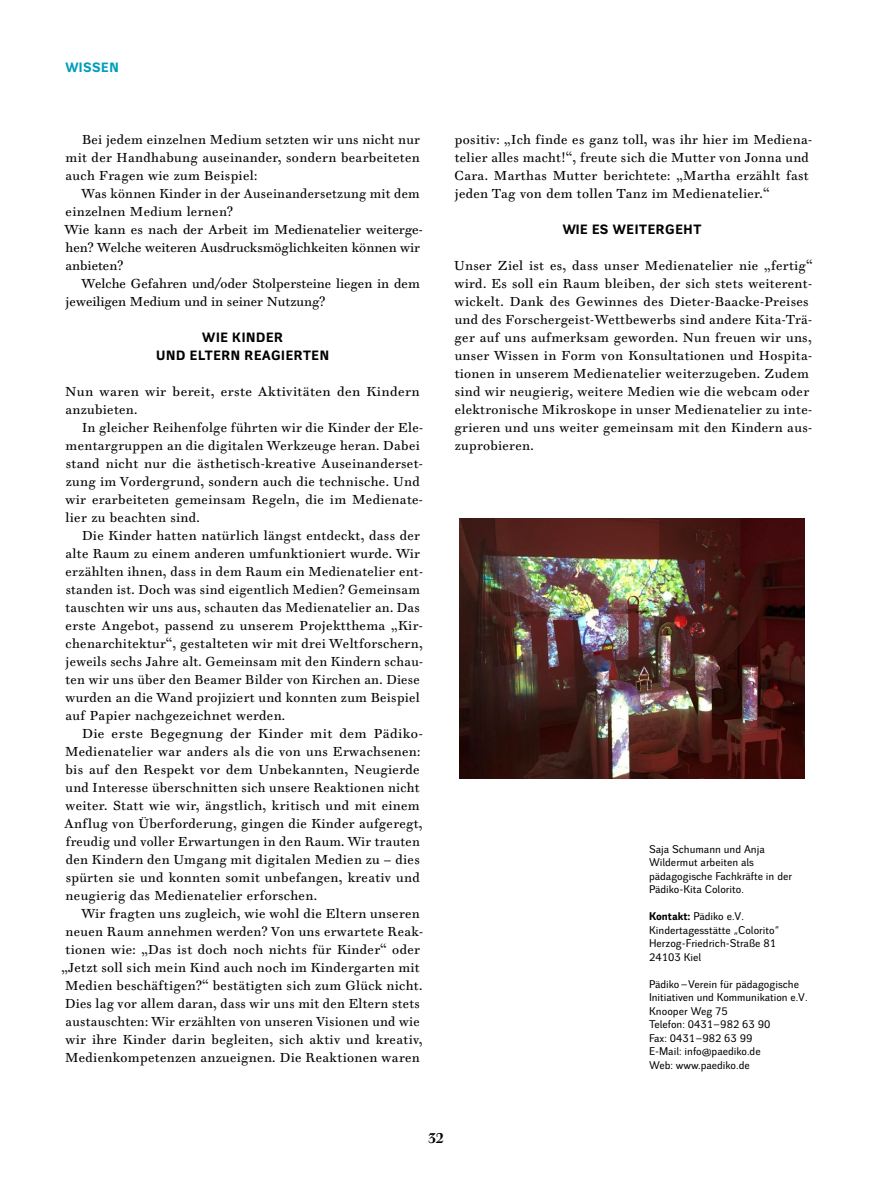
<style>
.page{position:relative;width:893px;height:1191px;background:#fff}
.page>*{position:absolute;margin:0;border:0;box-sizing:border-box;transform-origin:0 0}
.t1{font:700 13.5px "Walbaum 10 Pro";color:#000}
.t2{font:13.05px/18px "Walbaum 10 Pro";letter-spacing:.025em;color:#000}
.t3{font:13.05px/18px "Walbaum 10 Pro";letter-spacing:.005em;color:#000}
.t4{font:13.05px/18px "Walbaum 10 Pro";color:#000}
.t5{font:700 13.05px/18px "Walbaum Grotesk Text";letter-spacing:.05em;color:#000;text-align:center}
.t6{font:700 13.05px "Walbaum Grotesk Text";letter-spacing:.05em;color:#009eba}
.t7{font:10.8px/13.5px "Walbaum Grotesk Text";color:#000}
.t8{font:10.5px/13.5px "Walbaum Grotesk Text";letter-spacing:.005em;color:#000}
.s1{font-size:12.45px}
.s2{font-weight:700}
.s3{font-size:10.5px}
.s4{font-size:10.8px}
</style>
<div class="page">
<img style="left:459px;top:519px;width:346px;height:259px">
<p class="t6" style="left:65px;top:60px;width:55px">WISSEN</p>
<p class="t2" style="left:66px;top:131px;width:356px;text-align:justify;text-indent:17px"><span class="s1">B</span>ei jedem einzelnen <span class="s1">M</span>edium setzten wir uns nicht nur mit der <span class="s1">H</span>andhabung auseinander, sondern bearbeiteten auch <span class="s1">F</span>ragen wie zum <span class="s1">B</span>eispiel:</p>
<p class="t3" style="left:64px;top:185px;width:360px;text-indent:17px"><span class="s1">W</span>as können <span class="s1">K</span>inder in der <span class="s1">A</span>useinandersetzung mit dem einzelnen <span class="s1">M</span>edium lernen?<br><span class="s1">W</span>ie kann es nach der <span class="s1">A</span>rbeit im <span class="s1">M</span>edienatelier weiterge&shy;hen? <span class="s1">W</span>elche weiteren <span class="s1">A</span>usdrucksmöglichkeiten können wir anbieten?</p>
<p class="t4" style="left:66px;top:275px;width:356px;text-indent:15px"><span class="s1">W</span>elche <span class="s1">G</span>efahren und/oder <span class="s1">S</span>tolpersteine liegen in dem jeweiligen <span class="s1">M</span>edium und in seiner <span class="s1">N</span>utzung?</p>
<p class="t5" style="left:156px;top:329px;width:174px">WIE KINDER<br>UND ELTERN REAGIERTEN</p>
<p class="t2" style="left:65px;top:383px;width:356px"><span class="s1">N</span>un waren wir bereit, erste <span class="s1">A</span>ktivitäten den <span class="s1">K</span>indern anzubieten.</p>
<p class="t2" style="left:65px;top:419px;width:359px;text-indent:17px"><span class="s1">I</span>n gleicher <span class="s1">R</span>eihenfolge führten wir die <span class="s1">K</span>inder der <span class="s1">E</span>le&shy;mentargruppen an die digitalen <span class="s1">W</span>erkzeuge heran. <span class="s1">D</span>abei stand nicht nur die ästhetisch-kreative <span class="s1">A</span>useinanderset&shy;zung im <span class="s1">V</span>ordergrund, sondern auch die technische. <span class="s1">U</span>nd wir erarbeiteten gemeinsam <span class="s1">R</span>egeln, die im <span class="s1">M</span>edienate&shy;lier zu beachten sind.</p>
<p class="t2" style="left:65px;top:527px;width:359px;text-indent:17px"><span class="s1">D</span>ie <span class="s1">K</span>inder hatten natürlich längst entdeckt, dass der alte <span class="s1">R</span>aum zu einem anderen umfunktioniert wurde. <span class="s1">W</span>ir erzählten ihnen, dass in dem <span class="s1">R</span>aum ein <span class="s1">M</span>edienatelier ent&shy;standen ist. <span class="s1">D</span>och was sind eigentlich <span class="s1">M</span>edien? <span class="s1">G</span>emeinsam tauschten wir uns aus, schauten das <span class="s1">M</span>edienatelier an. <span class="s1">D</span>as erste <span class="s1">A</span>ngebot, passend zu unserem <span class="s1">P</span>rojektthema „<span class="s1">K</span>ir&shy;chenarchitektur“, gestalteten wir mit drei <span class="s1">W</span>eltforschern, jeweils sechs <span class="s1">J</span>ahre alt. <span class="s1">G</span>emeinsam mit den <span class="s1">K</span>indern schau&shy;ten wir uns über den <span class="s1">B</span>eamer <span class="s1">B</span>ilder von <span class="s1">K</span>irchen an. <span class="s1">D</span>iese wurden an die <span class="s1">W</span>and projiziert und konnten zum <span class="s1">B</span>eispiel auf <span class="s1">P</span>apier nachgezeichnet werden.</p>
<p class="t2" style="left:64px;top:725px;width:360px;text-indent:18px"><span class="s1">D</span>ie erste <span class="s1">B</span>egegnung der <span class="s1">K</span>inder mit dem <span class="s1">P</span>ädiko-<span class="s1">M</span>edienatelier war anders als die von uns <span class="s1">E</span>rwachsenen: bis auf den <span class="s1">R</span>espekt vor dem <span class="s1">U</span>nbekannten, <span class="s1">N</span>eugierde und <span class="s1">I</span>nteresse überschnitten sich unsere <span class="s1">R</span>eaktionen nicht weiter. <span class="s1">S</span>tatt wie wir, ängstlich, kritisch und mit einem <span class="s1">A</span>nflug von <span class="s1">Ü</span>berforderung, gingen die <span class="s1">K</span>inder aufgeregt, freudig und voller <span class="s1">E</span>rwartungen in den <span class="s1">R</span>aum. <span class="s1">W</span>ir trauten den <span class="s1">K</span>indern den <span class="s1">U</span>mgang mit digitalen <span class="s1">M</span>edien zu – dies spürten sie und konnten somit unbefangen, kreativ und neugierig das <span class="s1">M</span>edienatelier erforschen.</p>
<p class="t2" style="left:61px;top:905px;width:363px;text-align:right"><span class="s1">W</span>ir fragten uns zugleich, wie wohl die <span class="s1">E</span>ltern unseren neuen <span class="s1">R</span>aum annehmen werden? <span class="s1">V</span>on uns erwartete <span class="s1">R</span>eak&shy;tionen wie: „<span class="s1">D</span>as ist doch noch nichts für <span class="s1">K</span>inder“ oder „<span class="s1">J</span>etzt soll sich mein <span class="s1">K</span>ind auch noch im <span class="s1">K</span>indergarten mit <span class="s1">M</span>edien beschäftigen?“ bestätigten sich zum <span class="s1">G</span>lück nicht.<br><span class="s1">D</span>ies lag vor allem daran, dass wir uns mit den <span class="s1">E</span>ltern stets austauschten: <span class="s1">W</span>ir erzählten von unseren <span class="s1">V</span>isionen und wie wir ihre <span class="s1">K</span>inder darin begleiten, sich aktiv und kreativ, <span class="s1">M</span>edienkompetenzen anzueignen. <span class="s1">D</span>ie <span class="s1">R</span>eaktionen waren</p>
<p class="t2" style="left:455px;top:131px;width:359px">positiv: „<span class="s1">I</span>ch finde es ganz toll, was ihr hier im <span class="s1">M</span>ediena&shy;telier alles macht!“, freute sich die <span class="s1">M</span>utter von <span class="s1">J</span>onna und <span class="s1">C</span>ara. <span class="s1">M</span>arthas <span class="s1">M</span>utter berichtete: „<span class="s1">M</span>artha erzählt fast jeden <span class="s1">T</span>ag von dem tollen <span class="s1">T</span>anz im <span class="s1">M</span>edienatelier.“</p>
<p class="t5" style="left:563px;top:221px;width:140px">WIE ES WEITERGEHT</p>
<p class="t2" style="left:454px;top:257px;width:360px"><span class="s1">U</span>nser <span class="s1">Z</span>iel ist es, dass unser <span class="s1">M</span>edienatelier nie „fertig“ wird. <span class="s1">E</span>s soll ein <span class="s1">R</span>aum bleiben, der sich stets weiterent&shy;wickelt. <span class="s1">D</span>ank des <span class="s1">G</span>ewinnes des <span class="s1">D</span>ieter-<span class="s1">B</span>aacke-<span class="s1">P</span>reises und des <span class="s1">F</span>orschergeist-<span class="s1">W</span>ettbewerbs sind andere <span class="s1">K</span>ita-<span class="s1">T</span>rä&shy;ger auf uns aufmerksam geworden. <span class="s1">N</span>un freuen wir uns, unser <span class="s1">W</span>issen in <span class="s1">F</span>orm von <span class="s1">K</span>onsultationen und <span class="s1">H</span>ospita&shy;tionen in unserem <span class="s1">M</span>edienatelier weiterzugeben. <span class="s1">Z</span>udem sind wir neugierig, weitere <span class="s1">M</span>edien wie die webcam oder elektronische <span class="s1">M</span>ikroskope in unser <span class="s1">M</span>edienatelier zu inte&shy;grieren und uns weiter gemeinsam mit den <span class="s1">K</span>indern aus&shy;zuprobieren.</p>
<p class="t7" style="left:649px;top:842px;width:145px">Saja Schumann und Anja<br>Wildermut arbeiten als pädagogische Fachkräfte in der<br>Pädiko-Kita Colorito.</p>
<p class="t7" style="left:649px;top:910px;width:132px"><span class="s2">Kontakt:</span> Pädiko e.V.<br>Kindertagesstätte „Colorito“<br>Herzog-Friedrich-Straße <span class="s3">81</span></p>
<p class="t8" style="left:649px;top:950px;width:54px">24103 <span class="s4">Kiel</span></p>
<p class="t7" style="left:649px;top:977px;width:160px">Pädiko –Verein für pädagogische<br>Initiativen und Kommunikation e.V.<br>Knooper Weg <span class="s3">75</span></p>
<p class="t8" style="left:649px;top:1018px;width:123px"><span class="s4">Telefon:</span> 0431<span class="s4">–</span>982 63 90<br><span class="s4">Fax:</span> 0431<span class="s4">–</span>982 63 99</p>
<p class="t7" style="left:649px;top:1045px;width:113px">E-Mail: info@paediko.de<br>Web: www.paediko.de</p>
<p class="t1" style="left:428px;top:1129px;width:18px">32</p>
</div>
